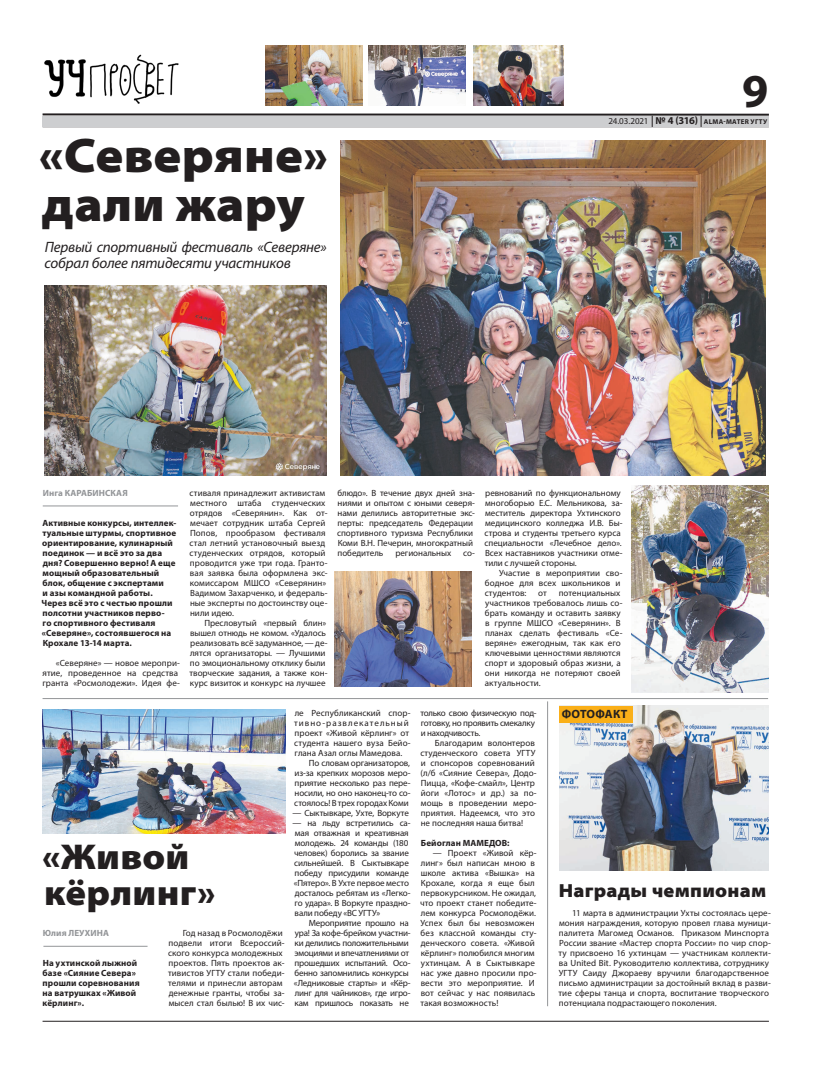
<style>
.page{position:relative;width:820px;height:1078px;background:#fff}
.page>*{position:absolute;margin:0;border:0;box-sizing:border-box;transform-origin:0 0}
.t1{font:900 semi-expanded 48.8px/48.8px "Myriad Pro";letter-spacing:.005em;color:#231f20}
.t2{font:700 47.4px "Myriad Pro";color:#231f20}
.t3{font:900 semi-expanded 36px/36px "Myriad Pro";letter-spacing:.01em;color:#231f20}
.t4{font:900 semi-expanded 19px "Myriad Pro";letter-spacing:.015em;color:#231f20}
.t5{font:italic 15px/16px "Myriad Pro";letter-spacing:-.015em;color:#231f20}
.t6{font:700 12px "Myriad Pro";letter-spacing:.02em;color:#231f20}
.t7{font:9px/10px "Myriad Pro";color:#231f20}
.t8{font:700 9px/10px "Myriad Pro";letter-spacing:.01em;color:#231f20}
.t9{font:9px/10px "Myriad Pro";letter-spacing:-.025em;color:#231f20}
.t10{font:700 9px "Myriad Pro";letter-spacing:.005em;color:#939598}
.t11{font:9px "Myriad Pro";letter-spacing:.11em;color:#231f20}
.t12{font:700 7px "Myriad Pro";letter-spacing:.04em;color:#231f20}
.s1{font-weight:400;font-size:9px}
.s2{font-size:10.5px}
</style>
<div class="page">
<hr style="left:43px;top:113px;width:725px;height:3px;background:#231f20">
<div style="left:43px;top:116px;width:725px;height:11px;background:#cdced0"></div>
<hr style="left:43px;top:1020px;width:725px;height:1px;background:#231f20">
<img style="left:44px;top:54px;width:135px;height:50px">
<img style="left:266px;top:45px;width:97px;height:60px">
<img style="left:473px;top:45px;width:90px;height:60px">
<img style="left:369px;top:45px;width:96px;height:60px">
<img style="left:559px;top:705px;width:209px;height:165px">
<hr style="left:547px;top:701px;width:1px;height:304px;background:#939598">
<img style="left:43px;top:709px;width:242px;height:124px">
<hr style="left:43px;top:698px;width:724px;height:1px;background:#939598">
<div style="left:559px;top:705px;width:74px;height:17px;background:#faaf18"></div>
<img style="left:340px;top:140px;width:425px;height:335px">
<img style="left:45px;top:285px;width:281px;height:190px">
<img style="left:631px;top:485px;width:136px;height:207px">
<img style="left:334px;top:571px;width:137px;height:115px">
<hr style="left:43px;top:505px;width:135px;height:1px;background:#939598">
<hr style="left:43px;top:945px;width:104px;height:1px;background:#939598">
<h1 class="t1" style="left:39px;top:132px;width:291px">«Северяне» дали жару</h1>
<h3 class="t5" style="left:45px;top:239px;width:283px">Первый спортивный фестиваль «Северяне» собрал более пятидесяти участников</h3>
<h2 class="t2" style="left:741px;top:60px;width:28px">9</h2>
<p class="t12" style="left:608px;top:117px;width:160px"><span class="s1">24.03.2021</span> <span class="s2">№ 4 (316)</span> ALMA-MATER УГТУ</p>
<p class="t10" style="left:43px;top:486px;width:87px">Инга КАРАБИНСКАЯ</p>
<p class="t8" style="left:42px;top:517px;width:136px">Активные конкурсы, интеллек&shy;туальные штурмы, спортивное ориентирование, кулинарный поединок — и всё это за два дня? Совершенно верно! А еще мощный образовательный блок, общение с экспертами<br>и азы командной работы.<br>Через всё это с честью прошли полсотни участников перво-<br>го спортивного фестиваля «Северяне», состоявшегося на<br>Крохале 13-14 марта.</p>
<p class="t7" style="left:42px;top:657px;width:139px;text-indent:13px">«Северяне» — новое меропри&shy;ятие, проведенное на средства гранта «Росмолодежи». Идея фе-</p>
<p class="t7" style="left:189px;top:487px;width:139px">стиваля принадлежит активистам местного штаба студенческих отрядов «Северянин». Как от&shy;мечает сотрудник штаба Сергей<br>Попов, прообразом фестиваля стал летний установочный выезд студенческих отрядов, который проводится уже три года. Гранто&shy;вая заявка была оформлена экс&shy;комиссаром МШСО «Северянин»<br>Вадимом Захарченко, и федераль&shy;ные эксперты по достоинству оце&shy;нили идею.</p>
<p class="t7" style="left:189px;top:617px;width:139px;text-indent:15px">Пресловутый «первый блин» вышел отнюдь не комом. «Удалось реализовать всё задуманное, — де&shy;лятся организаторы. — Лучшими по эмоциональному отклику были творческие задания, а также кон&shy;курс визиток и конкурс на лучшее</p>
<p class="t7" style="left:337px;top:487px;width:139px">блюдо». В течение двух дней зна&shy;ниями и опытом с юными северя&shy;нами делились авторитетные экс&shy;перты: председатель Федерации спортивного туризма Республики<br>Коми В.Н. Печерин, многократный победитель</p>
<p class="t7" style="left:395px;top:547px;width:57px">региональных</p>
<p class="t7" style="left:463px;top:547px;width:13px">со-</p>
<p class="t7" style="left:484px;top:487px;width:139px">ревнований по функциональному многоборью Е.С. Мельникова, за&shy;меститель директора Ухтинского медицинского колледжа И.В. Бы&shy;строва и студенты третьего курса специальности «Лечебное дело».<br>Всех наставников участники отме&shy;тили с лучшей стороны.</p>
<p class="t7" style="left:484px;top:567px;width:139px;text-indent:14px">Участие в мероприятии сво&shy;бодное для всех школьников и студентов:</p>
<p class="t7" style="left:484px;top:587px;width:139px;text-indent:74px">потенциальных участников требовалось лишь со&shy;брать команду и оставить заявку в группе МШСО «Северянин». В планах сделать фестиваль «Се&shy;веряне» ежегодным, так как его ключевыми ценностями являются спорт и здоровый образ жизни, а они никогда не потеряют своей актуальности.</p>
<p class="t7" style="left:538px;top:587px;width:10px">от</p>
<h3 class="t3" style="left:42px;top:838px;width:175px">«Живой кёрлинг»</h3>
<p class="t10" style="left:43px;top:927px;width:68px">Юлия ЛЕУХИНА</p>
<p class="t8" style="left:42px;top:957px;width:99px">На ухтинской лыжной базе «Сияние Севера» прошли соревнования на ватрушках «Живой кёрлинг».</p>
<p class="t7" style="left:168px;top:927px;width:118px;text-indent:15px">Год назад в Росмолодёжи подвели итоги Всероссий&shy;ского конкурса молодежных проектов. Пять проектов ак&shy;тивистов УГТУ стали победи&shy;телями и принесли авторам денежные гранты, чтобы за&shy;мысел стал былью! В их чис-</p>
<p class="t7" style="left:294px;top:707px;width:117px">ле Республиканский спор-</p>
<p class="t11" style="left:294px;top:717px;width:116px">тивно-развлекательный</p>
<p class="t7" style="left:294px;top:727px;width:116px">проект «Живой кёрлинг» от</p>
<p class="t7" style="left:294px;top:737px;width:118px">студента нашего вуза Бейо-</p>
<p class="t7" style="left:294px;top:747px;width:109px">глана Азал оглы Мамедова.</p>
<p class="t7" style="left:309px;top:757px;width:103px">По словам организаторов,</p>
<p class="t7" style="left:294px;top:767px;width:117px">из-за крепких морозов меро-</p>
<p class="t7" style="left:294px;top:777px;width:117px">приятие несколько раз пере-</p>
<p class="t7" style="left:294px;top:787px;width:117px">носили, но оно наконец-то со-</p>
<p class="t7" style="left:294px;top:797px;width:116px">стоялось! В трех городах Коми</p>
<p class="t7" style="left:292px;top:807px;width:118px">— Сыктывкаре, Ухте, Воркуте</p>
<p class="t7" style="left:292px;top:817px;width:120px">— на льду встретились са&shy;мая отважная и креативная молодежь. 24 команды (180 человек) боролись за звание сильнейшей. В Сыктывкаре победу присудили команде «Пятеро». В Ухте первое место досталось ребятам из «Легко&shy;го удара». В Воркуте праздно&shy;вали победу «ВС УГТУ»</p>
<p class="t9" style="left:294px;top:917px;width:118px;text-indent:15px">Мероприятие прошло на ура! За кофе-брейком участни&shy;ки делились положительными эмоциями и впечатлениями от прошедших испытаний. Осо&shy;бенно запомнились конкурсы «Ледниковые старты» и «Кёр&shy;линг для чайников», где игро&shy;кам пришлось показать не</p>
<p class="t9" style="left:420px;top:707px;width:118px">только свою физическую под&shy;готовку, но проявить смекалку и находчивость.</p>
<p class="t7" style="left:420px;top:737px;width:118px;text-indent:15px">Благодарим волонтеров студенческого совета УГТУ и спонсоров соревнований (л/б «Сияние Севера», Додо-<br>Пицца, «Кофе-смайл», Центр йоги «Лотос» и др.) за по&shy;мощь в проведении меро&shy;приятия. Надеемся, что это не последняя наша битва!</p>
<p class="t8" style="left:420px;top:837px;width:90px">Бейоглан МАМЕДОВ:</p>
<p class="t7" style="left:420px;top:847px;width:118px;text-indent:13px">— Проект «Живой кёр&shy;линг» был написан мною в школе актива «Вышка» на<br>Крохале, когда я еще был первокурсником. Не ожидал, что проект станет победите&shy;лем конкурса Росмолодёжи.<br>Успех был бы невозможен без классной команды сту&shy;денческого совета. «Живой кёрлинг» полюбился многим ухтинцам. А в Сыктывкаре нас уже давно просили про&shy;вести это мероприятие. И вот сейчас у нас появилась такая возможность!</p>
<h3 class="t6" style="left:561px;top:705px;width:67px">ФОТОФАКТ</h3>
<h3 class="t4" style="left:558px;top:879px;width:209px">Награды чемпионам</h3>
<p class="t7" style="left:558px;top:907px;width:214px;text-indent:14px">11 марта в администрации Ухты состоялась цере&shy;мония награждения, которую провел глава муници&shy;палитета Магомед Османов. Приказом Минспорта России звание «Мастер спорта России» по чир спор&shy;ту присвоено 16 ухтинцам — участникам коллекти&shy;ва United Bit. Руководителю коллектива, сотруднику УГТУ Саиду Джораеву вручили благодарственное письмо администрации за достойный вклад в разви&shy;тие сферы танца и спорта, воспитание творческого потенциала подрастающего поколения.</p>
</div>
